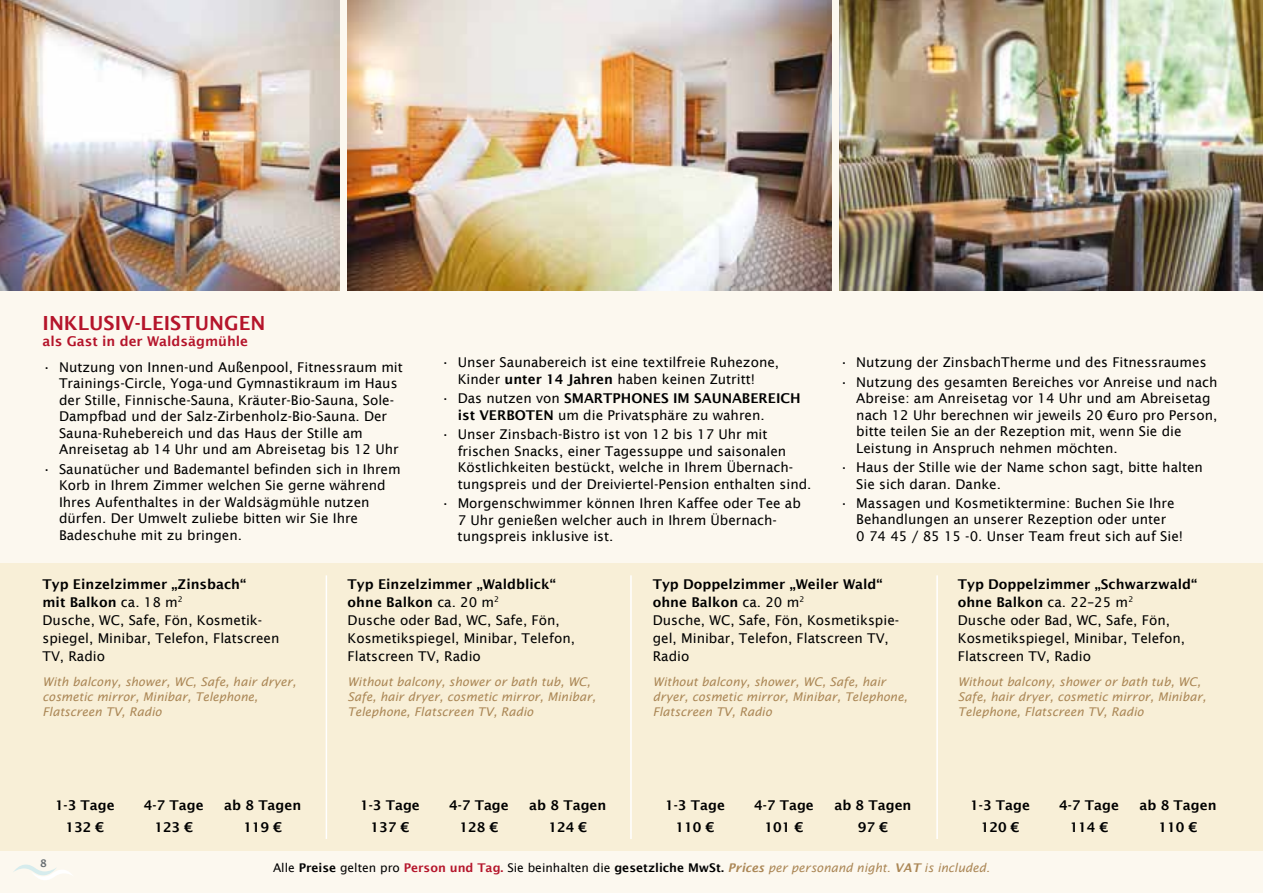
<style>
.page{position:relative;width:1263px;height:893px;background:#fcf8ef}
.page>*{position:absolute;margin:0;border:0;box-sizing:border-box;transform-origin:0 0}
.t1{font:600 19.5px "Lucida Sans";color:#b5152b}
.t2{font:13.5px/16.5px "Lucida Sans";color:#000}
.t3{font:600 13.5px/22.5px "Lucida Sans";color:#000;text-align:center}
.t4{font:600 13.5px "Lucida Sans";color:#b5152b}
.t5{font:italic 12px/15px "Lucida Sans";color:#ab8756}
.t6{font:12px "Lucida Sans";color:#000}
.t7{font:600 10.5px "Lucida Sans";color:#676d71}
.s1{font-weight:600}
.s2{font-weight:600;color:#b5152b}
.s3{font-weight:600;font-style:italic;color:#ab8756}
.s4{font-style:italic;color:#ab8756}
</style>
<div class="page">
<svg style="left:13px;top:864px;width:59px;height:16px"></svg>
<div style="left:0;top:563px;width:1263px;height:287px;background:#f8efd7"></div>
<img style="left:0;top:0;width:339px;height:290px">
<hr style="left:326px;top:575px;width:1px;height:264px;background:#fff">
<hr style="left:630px;top:575px;width:2px;height:264px;background:#fff">
<hr style="left:936px;top:575px;width:2px;height:264px;background:#fff">
<img style="left:348px;top:0;width:483px;height:290px">
<img style="left:840px;top:0;width:422px;height:290px">
<hr style="left:1262px;top:0;width:1px;height:290px;background:#676d71">
<h1 class="t1" style="left:43px;top:312px;width:13px">INKLUSIV</h1>
<h1 class="t1" style="left:135px;top:312px;width:19px">-LEISTUNGEN</h1>
<p class="t4" style="left:43px;top:334px;width:207px">als Gast in der Waldsägmühle</p>
<p class="t2" style="left:59px;top:359px;width:345px;text-indent:-16px">• Nutzung von Innen-und Außenpool, Fitnessraum mit Trainings-Circle, Yoga-und Gymnastikraum im Haus der Stille, Finnische-Sauna, Kräuter-Bio-Sauna, Sole-Dampfbad und der Salz-Zirbenholz-Bio-Sauna. Der Sauna-Ruhebereich und das Haus der Stille am Anreisetag ab 14 Uhr und am Abreisetag bis 12 Uhr</p>
<p class="t2" style="left:59px;top:461px;width:343px;text-indent:-16px">• Saunatücher und Bademantel befinden sich in Ihrem Korb in Ihrem Zimmer welchen Sie gerne während Ihres Aufenthaltes in der Waldsägmühle nutzen dürfen. Der Umwelt zuliebe bitten wir Sie Ihre Badeschuhe mit zu bringen.</p>
<p class="t2" style="left:441px;top:354px;width:339px;text-align:center">• Unser Saunabereich ist eine textilfreie Ruhezone,<br>Kinder <span class="s1">unter 14 Jahren</span> haben keinen Zutritt!</p>
<p class="t2" style="left:441px;top:390px;width:201px">• Das nutzen von <span class="s1">SMARTPHONES</span></p>
<p class="t3" style="left:673px;top:387px;width:87px">IM SAUNABEREIC</p>
<p class="t3" style="left:790px;top:387px;width:12px">H</p>
<p class="t3" style="left:458px;top:403px;width:32px">ist VER</p>
<p class="t3" style="left:506px;top:403px;width:19px">BOTEN</p>
<p class="t2" style="left:558px;top:406px;width:208px">um die Privatsphäre zu wahren.</p>
<p class="t2" style="left:458px;top:426px;width:355px;text-indent:-16px">• Unser Zinsbach-Bistro ist von 12 bis 17 Uhr mit frischen Snacks, einer Tagessuppe und saisonalen Köstlichkeiten bestückt, welche in Ihrem Übernach&shy;tungspreis und der Dreiviertel-Pension enthalten sind.</p>
<p class="t2" style="left:458px;top:495px;width:345px;text-indent:-16px">• Morgenschwimmer können Ihren Kaffee oder Tee ab<br>7 Uhr genießen welcher auch in Ihrem Übernach&shy;tungspreis inklusive ist.</p>
<p class="t2" style="left:840px;top:354px;width:368px">• Nutzung der ZinsbachTherme und des Fitnessraumes</p>
<p class="t2" style="left:856px;top:373px;width:363px;text-indent:-16px">• Nutzung des gesamten Bereiches vor Anreise und nach Abreise: am Anreisetag vor 14 Uhr und am Abreisetag nach 12 Uhr berechnen wir jeweils 20 €uro pro Person, bitte teilen Sie an der Rezeption mit, wenn Sie die Leistung in Anspruch nehmen möchten.</p>
<p class="t2" style="left:856px;top:459px;width:348px;text-indent:-16px">• Haus der Stille wie der Name schon sagt, bitte halten<br>Sie sich daran. Danke.</p>
<p class="t2" style="left:856px;top:495px;width:328px;text-indent:-16px">• Massagen und Kosmetiktermine: Buchen Sie Ihre<br>Behandlungen an unserer Rezeption oder unter<br>0 74 45 / 85 15 -0. Unser Team freut sich auf Sie!</p>
<p class="t2" style="left:958px;top:575px;width:241px;line-height:18px"><span class="s1">Typ Doppelzimmer „Schwarzwald“ ohne Balkon</span> ca. 22–25 m<sup>2<br></sup>Dusche oder Bad, WC, Safe, Fön,<br>Kosmetikspiegel, Minibar, Telefon,<br>Flatscreen TV, Radio</p>
<p class="t5" style="left:958px;top:674px;width:250px">Without balcony, shower or bath tub, WC,<br>Safe, hair dryer, cosmetic mirror, Minibar,<br>Telephone, Flatscreen TV, Radio</p>
<p class="t2" style="left:43px;top:575px;width:239px;line-height:18px"><span class="s1">Typ Einzelzimmer „Zinsbach“<br>mit Balkon</span> ca. 18 m<sup>2<br></sup>Dusche, WC, Safe, Fön, Kosmetik&shy;spiegel, Minibar, Telefon, Flatscreen<br>TV, Radio</p>
<p class="t5" style="left:43px;top:674px;width:255px">With balcony, shower, WC, Safe, hair dryer, cosmetic mirror, Minibar, Telephone,<br>Flatscreen TV, Radio</p>
<p class="t2" style="left:348px;top:575px;width:229px;line-height:18px"><span class="s1">Typ Einzelzimmer „Waldblick“ ohne Balkon</span> ca. 20 m<sup>2<br></sup>Dusche oder Bad, WC, Safe, Fön,<br>Kosmetikspiegel, Minibar, Telefon,<br>Flatscreen TV, Radio</p>
<p class="t5" style="left:348px;top:674px;width:250px">Without balcony, shower or bath tub, WC,<br>Safe, hair dryer, cosmetic mirror, Minibar,<br>Telephone, Flatscreen TV, Radio</p>
<p class="t2" style="left:653px;top:575px;width:248px;line-height:18px"><span class="s1">Typ Doppelzimmer „Weiler Wald“ ohne Balkon</span> ca. 20 m<sup>2<br></sup>Dusche, WC, Safe, Fön, Kosmetikspie&shy;gel, Minibar, Telefon, Flatscreen TV,<br>Radio</p>
<p class="t5" style="left:653px;top:674px;width:256px">Without balcony, shower, WC, Safe, hair dryer, cosmetic mirror, Minibar, Telephone,<br>Flatscreen TV, Radio</p>
<p class="t7" style="left:40px;top:857px;width:8px">8</p>
<p class="t3" style="left:55px;top:794px;width:61px">1-3 Tage<br>132 €</p>
<p class="t3" style="left:144px;top:794px;width:61px">4-7 Tage<br>123 €</p>
<p class="t3" style="left:224px;top:794px;width:79px">ab 8 Tagen<br>119 €</p>
<p class="t3" style="left:360px;top:794px;width:61px">1-3 Tage<br>137 €</p>
<p class="t3" style="left:449px;top:794px;width:61px">4-7 Tage<br>128 €</p>
<p class="t3" style="left:529px;top:794px;width:79px">ab 8 Tagen<br>124 €</p>
<p class="t3" style="left:665px;top:794px;width:61px">1-3 Tage<br>110 €</p>
<p class="t3" style="left:754px;top:794px;width:61px">4-7 Tage<br>101 €</p>
<p class="t3" style="left:834px;top:794px;width:79px">ab 8 Tagen<br>97 €</p>
<p class="t3" style="left:970px;top:794px;width:61px">1-3 Tage<br>120 €</p>
<p class="t3" style="left:1059px;top:794px;width:61px">4-7 Tage<br>114 €</p>
<p class="t3" style="left:1139px;top:794px;width:79px">ab 8 Tagen<br>110 €</p>
<p class="t6" style="left:273px;top:861px;width:718px">Alle <span class="s1">Preise</span> gelten pro <span class="s2">Person und Tag.</span> Sie beinhalten die <span class="s1">gesetzliche MwSt.</span> <span class="s3">Prices</span> <span class="s4">per personand night.</span> <span class="s3">VAT</span> <span class="s4">is included.</span></p>
</div>
